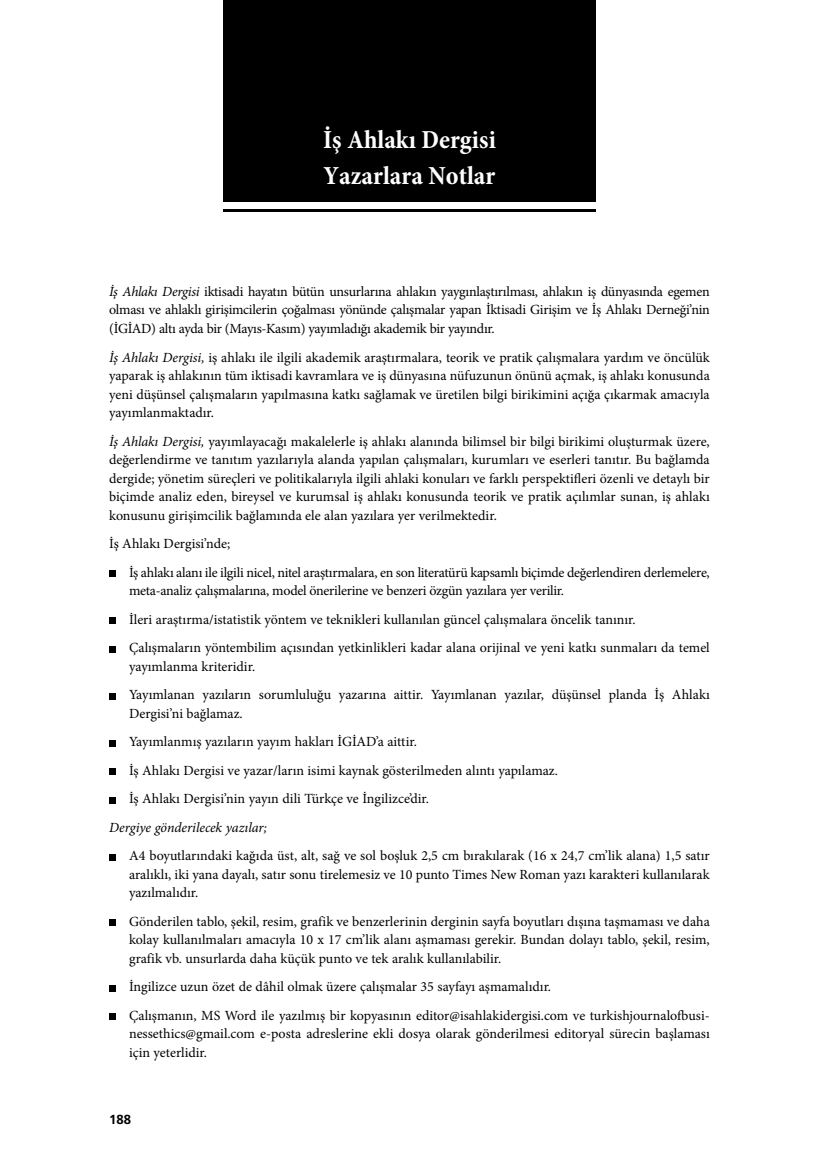
<style>
.page{position:relative;width:819px;height:1166px;background:#fff}
.page>*{position:absolute;margin:0;border:0;box-sizing:border-box;transform-origin:0 0}
.t1{font:700 condensed 26.25px/36.8px "Minion Pro";color:#fff}
.t2{font:14px/18.6px "Minion Pro";color:#000;text-align:justify}
.t3{font:14px/28.5px "Minion Pro";letter-spacing:-.02em;color:#000}
.t4{font:italic 14px "Minion Pro";letter-spacing:-.005em;color:#000}
.t5{font:700 13.12px "Frutiger LT Std";color:#000}
.s1{font-style:italic}
</style>
<div class="page">
<div style="left:223px;top:0;width:372px;height:202px;background:#000"></div>
<hr style="left:223px;top:209px;width:372px;height:2px;background:#000">
<div style="left:109px;top:570px;width:6px;height:7px;background:#000"></div>
<svg style="left:109px;top:618px;width:6px;height:6px"></svg>
<svg style="left:109px;top:646px;width:6px;height:6px"></svg>
<svg style="left:109px;top:693px;width:6px;height:6px"></svg>
<svg style="left:109px;top:740px;width:6px;height:6px"></svg>
<div style="left:109px;top:768px;width:6px;height:7px;background:#000"></div>
<svg style="left:109px;top:797px;width:6px;height:6px"></svg>
<svg style="left:109px;top:854px;width:6px;height:6px"></svg>
<div style="left:109px;top:919px;width:6px;height:7px;background:#000"></div>
<svg style="left:109px;top:985px;width:6px;height:6px"></svg>
<svg style="left:109px;top:1014px;width:6px;height:6px"></svg>
<h1 class="t1" style="left:323px;top:121px;width:174px">İş Ahlakı Dergisi<br>Yazarlara Notlar</h1>
<p class="t2" style="left:109px;top:282px;width:602px"><span class="s1">İş Ahlakı Dergisi</span> iktisadi hayatın bütün unsurlarına ahlakın yaygınlaştırılması, ahlakın iş dünyasında egemen olması ve ahlaklı girişimcilerin çoğalması yönünde çalışmalar yapan İktisadi Girişim ve İş Ahlakı Derneği’nin (İGİAD) altı ayda bir (Mayıs-Kasım) yayımladığı akademik bir yayındır.</p>
<p class="t2" style="left:109px;top:348px;width:602px"><span class="s1">İş Ahlakı Dergisi,</span> iş ahlakı ile ilgili akademik araştırmalara, teorik ve pratik çalışmalara yardım ve öncülük yaparak iş ahlakının tüm iktisadi kavramlara ve iş dünyasına nüfuzunun önünü açmak, iş ahlakı konusunda yeni düşünsel çalışmaların yapılmasına katkı sağlamak ve üretilen bilgi birikimini açığa çıkarmak amacıyla yayımlanmaktadır.</p>
<p class="t2" style="left:109px;top:432px;width:602px"><span class="s1">İş Ahlakı Dergisi,</span> yayımlayacağı makalelerle iş ahlakı alanında bilimsel bir bilgi birikimi oluşturmak üzere, değerlendirme ve tanıtım yazılarıyla alanda yapılan çalışmaları, kurumları ve eserleri tanıtır. Bu bağlamda dergide; yönetim süreçleri ve politikalarıyla ilgili ahlaki konuları ve farklı perspektifleri özenli ve detaylı bir biçimde analiz eden, bireysel ve kurumsal iş ahlakı konusunda teorik ve pratik açılımlar sunan, iş ahlakı konusunu girişimcilik bağlamında ele alan yazılara yer verilmektedir.</p>
<p class="t3" style="left:129px;top:530px;width:582px;text-indent:-20px">İş Ahlakı Dergisi’nde;<br>İş ahlakı alanı ile ilgili nicel, nitel araştırmalara, en son literatürü kapsamlı biçimde değerlendiren derlemelere,</p>
<p class="t2" style="left:129px;top:577px;width:582px;line-height:28.5px;text-align:left">meta-analiz çalışmalarına, model önerilerine ve benzeri özgün yazılara yer verilir.<br>İleri araştırma/istatistik yöntem ve teknikleri kullanılan güncel çalışmalara öncelik tanınır.<br>Çalışmaların yöntembilim açısından yetkinlikleri kadar alana orijinal ve yeni katkı sunmaları da temel</p>
<p class="t2" style="left:129px;top:652px;width:582px;line-height:28.5px">yayımlanma kriteridir.<br>Yayımlanan yazıların sorumluluğu yazarına aittir. Yayımlanan yazılar, düşünsel planda İş Ahlakı</p>
<p class="t2" style="left:129px;top:699px;width:430px;line-height:28.5px;text-align:left">Dergisi’ni bağlamaz.<br>Yayımlanmış yazıların yayım hakları İGİAD’a aittir.<br>İş Ahlakı Dergisi ve yazar/ların isimi kaynak gösterilmeden alıntı yapılamaz.<br>İş Ahlakı Dergisi’nin yayın dili Türkçe ve İngilizce’dir.</p>
<p class="t4" style="left:109px;top:818px;width:159px">Dergiye gönderilecek yazılar;</p>
<p class="t2" style="left:129px;top:846px;width:582px">A4 boyutlarındaki kağıda üst, alt, sağ ve sol boşluk 2,5 cm bırakılarak (16 x 24,7 cm’lik alana) 1,5 satır aralıklı, iki yana dayalı, satır sonu tirelemesiz ve 10 punto Times New Roman yazı karakteri kullanılarak yazılmalıdır.</p>
<p class="t2" style="left:129px;top:912px;width:582px">Gönderilen tablo, şekil, resim, grafik ve benzerlerinin derginin sayfa boyutları dışına taşmaması ve daha kolay kullanılmaları amacıyla 10 x 17 cm’lik alanı aşmaması gerekir. Bundan dolayı tablo, şekil, resim, grafik vb. unsurlarda daha küçük punto ve tek aralık kullanılabilir.</p>
<p class="t2" style="left:129px;top:973px;width:582px;line-height:28.5px">İngilizce uzun özet de dâhil olmak üzere çalışmalar 35 sayfayı aşmamalıdır.<br>Çalışmanın, MS Word ile yazılmış bir kopyasının editor@isahlakidergisi.com ve turkishjournalofbusi-</p>
<p class="t2" style="left:129px;top:1025px;width:582px">nessethics@gmail.com e-posta adreslerine ekli dosya olarak gönderilmesi editoryal sürecin başlaması için yeterlidir.</p>
<p class="t5" style="left:109px;top:1112px;width:23px">188</p>
</div>
